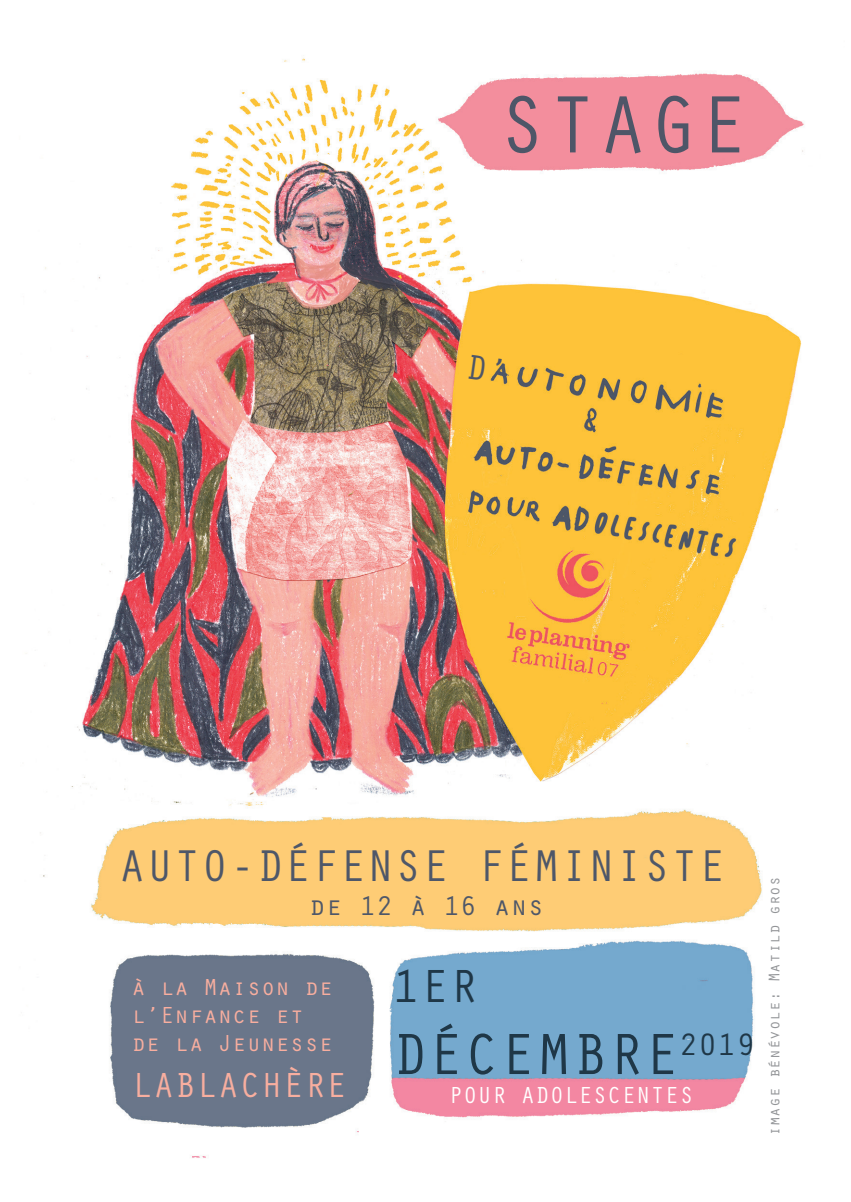
<style>
.page{position:relative;width:851px;height:1202px;background:#fff}
.page>*{position:absolute;margin:0;border:0;box-sizing:border-box;transform-origin:0 0}
.t1{font:84px "Orator Std";color:#4e5668}
.t2{font:60px "Orator Std";color:#1f3747}
.t3{font:48px "Orator Std";color:#1f3747}
.t4{font:46px "Orator Std";color:#4e5769}
.t5{font:36px "Orator Std";color:#f8ae9f}
.t6{font:32px "Orator Std";color:#1f3747}
.t7{font:28px "Orator Std";color:#4e5769}
.t8{font:24px/28px "Orator Std";color:#f8ae9f}
.t9{font:24px "Orator Std";color:#fff}
.t10{font:16px "Orator Std";color:#939598}
</style>
<div class="page">
<img style="left:40px;top:57px;width:764px;height:1101px">
<svg style="left:468px;top:355px;width:34px;height:26px"></svg>
<p class="t1" style="left:497px;top:65px;width:253px">STAGE</p>
<p class="t4" style="left:118px;top:833px;width:609px">AUTO-DÉFENSE FÉMINISTE</p>
<p class="t7" style="left:309px;top:885px;width:237px">de 12 à 16 ans</p>
<p class="t8" style="left:131px;top:972px;width:203px">à la Maison de l’Enfance et</p>
<p class="t8" style="left:131px;top:1028px;width:203px">de la Jeunesse</p>
<p class="t5" style="left:131px;top:1059px;width:217px">LABLACHÈRE</p>
<p class="t3" style="left:392px;top:952px;width:88px">1ER</p>
<p class="t2" style="left:392px;top:1011px;width:289px">DÉCEMBRE</p>
<p class="t9" style="left:448px;top:1078px;width:246px">POUR ADOLESCENTES</p>
<p class="t6" style="left:678px;top:1021px;width:78px">2019</p>
<p class="t10" style="left:762px;top:1136px;width:261px;rotate:-90deg">image bénévole: Matild gros</p>
</div>
